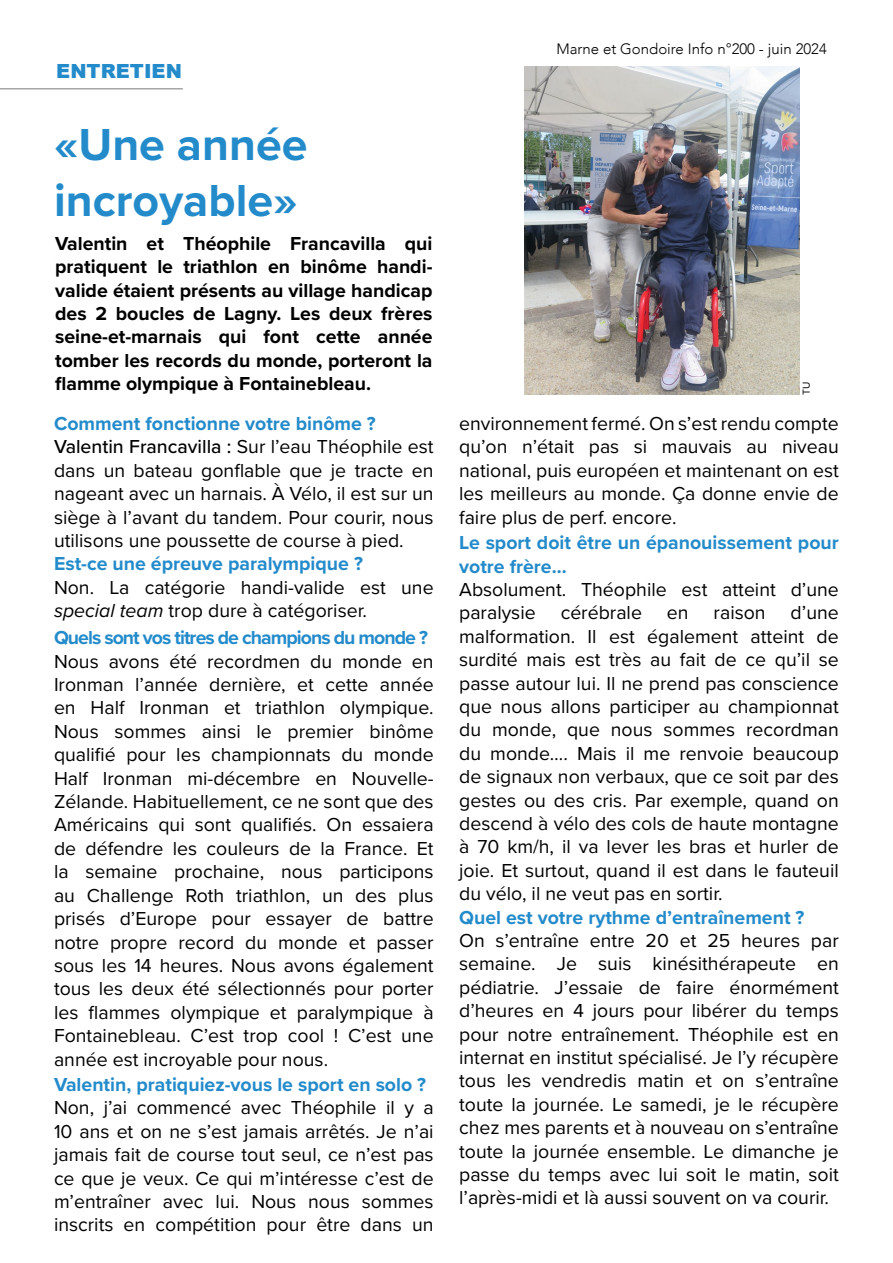
<style>
.page{position:relative;width:893px;height:1263px;background:#fff}
.page>*{position:absolute;margin:0;border:0;box-sizing:border-box;transform-origin:0 0}
.t1{font:700 46.5px/55.8px "Proxima Nova";color:#248bcb}
.t2{font:19.5px/23.4px "Proxima Nova";color:#000;text-align:justify}
.t3{font:700 19.5px/23.4px "Proxima Nova";color:#000;text-align:justify}
.t4{font:700 19.5px/23.4px "Proxima Nova";color:#248bcb}
.t5{font:700 19.5px "Proxima Nova";letter-spacing:-.05em;color:#248bcb}
.t6{font:900 19.5px "Arial";color:#248bcb}
.t7{font:300 15px "Avenir";color:#000}
.t8{font:10.5px "Proxima Nova";color:#000}
.s1{font-weight:700;color:#248bcb}
.s2{font-weight:500}
.s3{font-style:italic}
</style>
<div class="page">
<hr style="left:0;top:88px;width:183px;height:2px;background:#a6a5a5">
<img style="left:524px;top:67px;width:275px;height:328px">
<p class="t6" style="left:56px;top:57px;width:127px">ENTRETIEN</p>
<h1 class="t1" style="left:54px;top:116px;width:255px">«Une année incroyable»</h1>
<p class="t3" style="left:55px;top:231px;width:379px">Valentin et Théophile Francavilla qui pratiquent le triathlon en binôme handi&shy;valide étaient présents au village handicap des 2 boucles de Lagny. Les deux frères seine-et-marnais qui font cette année tomber les records du monde, porteront la flamme olympique à Fontainebleau.</p>
<p class="t2" style="left:54px;top:411px;width:381px;text-align:left"><span class="s1">Comment fonctionne votre binôme ?<br></span><span class="s2">Valentin Francavilla :</span> Sur l’eau Théophile est dans un bateau gonflable que je tracte en nageant avec un harnais. À Vélo, il est sur un siège à l’avant du tandem. Pour courir, nous utilisons une poussette de course à pied.</p>
<p class="t4" style="left:54px;top:552px;width:310px">Est-ce une épreuve paralympique ?</p>
<p class="t2" style="left:54px;top:575px;width:381px">Non. La catégorie handi-valide est une <span class="s3">special team</span> trop dure à catégoriser.</p>
<p class="t5" style="left:54px;top:623px;width:375px">Quels sont vos titres de champions du monde ?</p>
<p class="t2" style="left:54px;top:649px;width:381px">Nous avons été recordmen du monde en Ironman l’année dernière, et cette année en Half Ironman et triathlon olympique.<br>Nous sommes ainsi le premier binôme qualifié pour les championnats du monde Half Ironman mi-décembre en Nouvelle-Zélande. Habituellement, ce ne sont que des Américains qui sont qualifiés. On essaiera de défendre les couleurs de la France. Et la semaine prochaine, nous participons au Challenge Roth triathlon, un des plus prisés d’Europe pour essayer de battre notre propre record du monde et passer sous les 14 heures. Nous avons également tous les deux été sélectionnés pour porter les flammes olympique et paralympique à Fontainebleau. C’est trop cool ! C’est une année est incroyable pour nous.</p>
<p class="t4" style="left:54px;top:1072px;width:374px">Valentin, pratiquiez-vous le sport en solo ?</p>
<p class="t2" style="left:54px;top:1095px;width:381px">Non, j’ai commencé avec Théophile il y a 10 ans et on ne s’est jamais arrêtés. Je n’ai jamais fait de course tout seul, ce n’est pas ce que je veux. Ce qui m’intéresse c’est de m’entraîner avec lui. Nous nous sommes inscrits en compétition pour être dans un</p>
<p class="t7" style="left:556px;top:40px;width:272px">Marne et Gondoire Info n°200 - juin 2024</p>
<p class="t8" style="left:798px;top:395px;width:15px;rotate:-90deg">TU</p>
<p class="t2" style="left:459px;top:411px;width:381px">environnement fermé. On s’est rendu compte qu’on n’était pas si mauvais au niveau national, puis européen et maintenant on est les meilleurs au monde. Ça donne envie de faire plus de perf. encore.</p>
<p class="t4" style="left:459px;top:530px;width:381px">Le sport doit être un épanouissement pour votre frère…</p>
<p class="t2" style="left:459px;top:577px;width:381px">Absolument. Théophile est atteint d’une paralysie</p>
<p class="t2" style="left:561px;top:600px;width:83px">cérébrale</p>
<p class="t2" style="left:667px;top:600px;width:23px">en</p>
<p class="t2" style="left:714px;top:600px;width:54px">raison</p>
<p class="t2" style="left:459px;top:600px;width:381px;text-indent:331px">d’une malformation. Il est également atteint de surdité mais est très au fait de ce qu’il se passe autour lui. Il ne prend pas conscience que nous allons participer au championnat du monde, que nous sommes recordman du monde…. Mais il me renvoie beaucoup de signaux non verbaux, que ce soit par des gestes ou des cris. Par exemple, quand on descend à vélo des cols de haute montagne à 70 km/h, il va lever les bras et hurler de joie. Et surtout, quand il est dans le fauteuil du vélo, il ne veut pas en sortir.</p>
<p class="t4" style="left:459px;top:905px;width:347px">Quel est votre rythme d’entraînement ?</p>
<p class="t2" style="left:459px;top:928px;width:381px">On s’entraîne entre 20 et 25 heures par semaine. Je suis kinésithérapeute en pédiatrie. J’essaie de faire énormément d’heures en 4 jours pour libérer du temps pour notre entraînement. Théophile est en internat en institut spécialisé. Je l’y récupère tous les vendredis matin et on s’entraîne toute la journée. Le samedi, je le récupère chez mes parents et à nouveau on s’entraîne toute la journée ensemble. Le dimanche je passe du temps avec lui soit le matin, soit l’après-midi et là aussi souvent on va courir.</p>
</div>
